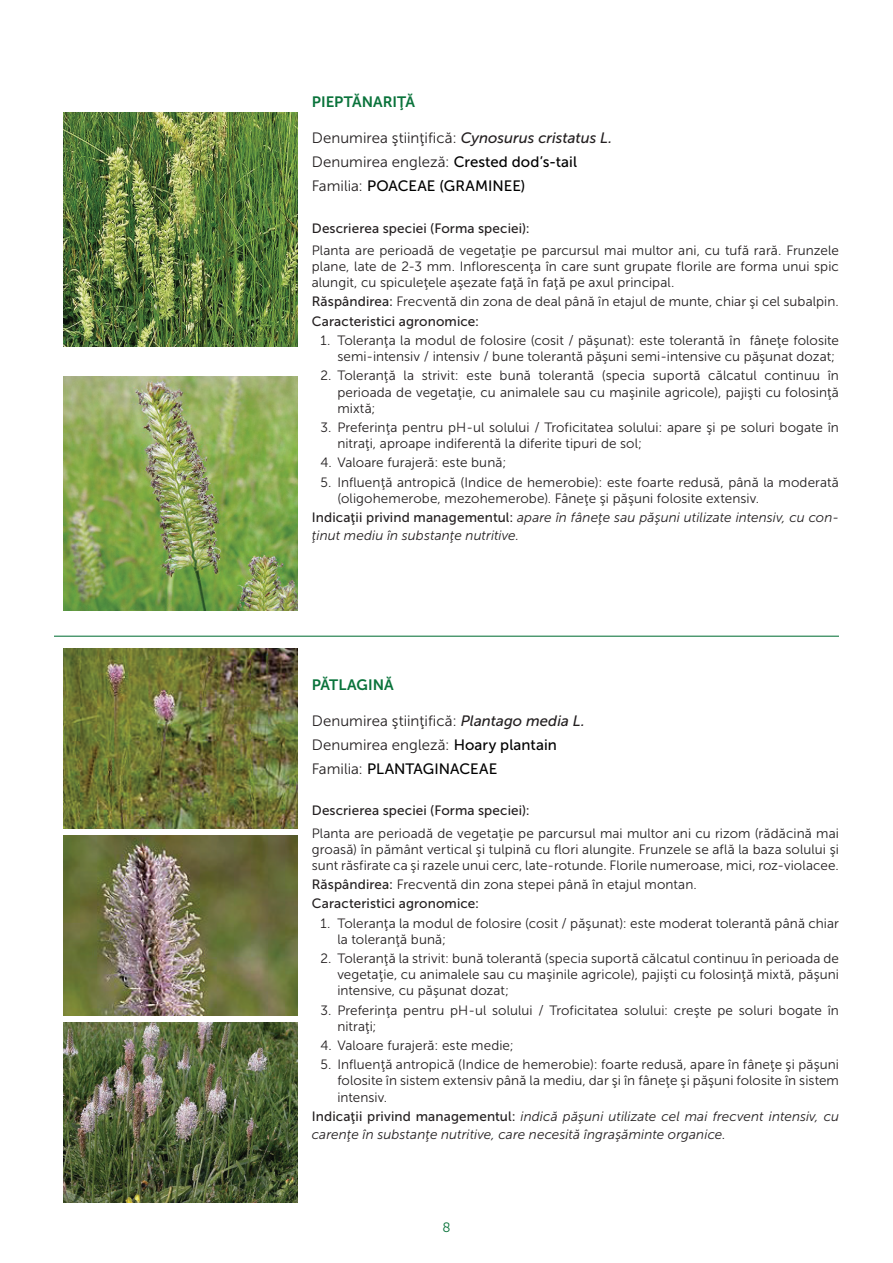
<style>
.page{position:relative;width:893px;height:1263px;background:#fff}
.page>*{position:absolute;margin:0;border:0;box-sizing:border-box;transform-origin:0 0}
.Flower_Desc_Body{font:15px "Museo Sans 300";letter-spacing:.005em;color:#231f20}
.Flower_Desc_Body-2{font:15px "Museo Sans 500";letter-spacing:.005em;color:#000}
.Flower_Title{font:15px "Museo Sans 700";color:#0a733b}
.Flower_Desc_Body-3{font:13.5px/16.2px "Museo Sans 300";letter-spacing:.005em;color:#231f20;text-align:justify}
.Flower_Desc_Title{font:italic 13.5px/18px "Museo Sans 300";letter-spacing:.005em;color:#231f20}
.Flower_Desc_Title-2{font:13.5px "Museo Sans 300";letter-spacing:.005em;color:#231f20}
.Flower_Desc_Title-3{font:13.5px "Museo Sans 500";letter-spacing:.01em;color:#231f20}
.t1{font:13.5px "Museo Sans 300";color:#0a733b}
.s1{font-family:"Museo Sans 500";font-style:italic}
.s2{font-family:"Museo Sans 500";color:#000}
.s3{font-family:"Museo Sans 300";color:#231f20}
.s4{font-family:"Museo Sans 500"}
.s5{font-family:"Museo Sans 500";font-style:normal}
</style>
<div class="page">
<hr style="left:54px;top:636px;width:785px;height:1px;background:#0a733b">
<img style="left:64px;top:112px;width:234px;height:234px">
<img style="left:64px;top:376px;width:234px;height:234px">
<img style="left:64px;top:648px;width:234px;height:180px">
<img style="left:64px;top:836px;width:234px;height:180px">
<img style="left:64px;top:1023px;width:234px;height:180px">
<p class="Flower_Title" style="left:312px;top:94px;width:105px">PIEPTĂNARIŢĂ</p>
<p class="Flower_Desc_Body" style="left:312px;top:130px;width:302px">Denumirea ştiinţifică: <span class="s1">Cynosurus cristatus L.</span></p>
<p class="Flower_Desc_Body" style="left:312px;top:154px;width:267px">Denumirea engleză: <span class="s2">Crested dod’s-tail</span></p>
<p class="Flower_Desc_Body-2" style="left:312px;top:178px;width:215px"><span class="s3">Familia:</span> POACEAE (GRAMINEE)</p>
<p class="Flower_Desc_Title-3" style="left:312px;top:221px;width:220px">Descrierea speciei (Forma speciei):</p>
<p class="Flower_Desc_Body-3" style="left:312px;top:242px;width:529px">Planta are perioadă de vegetaţie pe parcursul mai multor ani, cu tufă rară. Frunzele plane, late de 2-3 mm. Inflorescenţa în care sunt grupate florile are forma unui spic alungit, cu spiculeţele aşezate faţă în faţă pe axul principal.</p>
<p class="Flower_Desc_Title-2" style="left:312px;top:295px;width:529px"><span class="s4">Răspândirea:</span> Frecventă din zona de deal până în etajul de munte, chiar şi cel subalpin.</p>
<p class="Flower_Desc_Title-3" style="left:312px;top:314px;width:169px">Caracteristici agronomice:</p>
<p class="Flower_Desc_Body-3" style="left:320px;top:332px;width:520px;text-align:right">1. Toleranţa la modul de folosire (cosit / păşunat): este tolerantă în fâneţe folosite semi-intensiv / intensiv / bune tolerantă păşuni semi-intensive cu păşunat dozat;</p>
<p class="Flower_Desc_Body-3" style="left:337px;top:368px;width:503px;text-indent:-17px">2. Toleranţă la strivit: este bună tolerantă (specia suportă călcatul continuu în perioada de vegetaţie, cu animalele sau cu maşinile agricole), pajişti cu folosinţă mixtă;</p>
<p class="Flower_Desc_Body-3" style="left:337px;top:419px;width:503px;text-indent:-17px">3. Preferinţa pentru pH-ul solului / Troficitatea solului: apare şi pe soluri bogate în nitraţi, aproape indiferentă la diferite tipuri de sol;</p>
<p class="Flower_Desc_Body-3" style="left:320px;top:455px;width:187px">4. Valoare furajeră: este bună;</p>
<p class="Flower_Desc_Body-3" style="left:337px;top:474px;width:503px;text-indent:-17px">5. Influenţă antropică (Indice de hemerobie): este foarte redusă, până la moderată (oligohemerobe, mezohemerobe). Fâneţe şi păşuni folosite extensiv.</p>
<p class="Flower_Desc_Title" style="left:312px;top:508px;width:529px"><span class="s5">Indicaţii privind managementul:</span> apare în fâneţe sau păşuni utilizate intensiv, cu con&shy;ţinut mediu în substanţe nutritive.</p>
<p class="Flower_Title" style="left:312px;top:676px;width:83px">PĂTLAGINĂ</p>
<p class="Flower_Desc_Body" style="left:312px;top:713px;width:275px">Denumirea ştiinţifică: <span class="s1">Plantago media L.</span></p>
<p class="Flower_Desc_Body" style="left:312px;top:737px;width:246px">Denumirea engleză: <span class="s2">Hoary plantain</span></p>
<p class="Flower_Desc_Body-2" style="left:312px;top:760px;width:187px"><span class="s3">Familia:</span> PLANTAGINACEAE</p>
<p class="Flower_Desc_Title-3" style="left:312px;top:803px;width:220px">Descrierea speciei (Forma speciei):</p>
<p class="Flower_Desc_Body-3" style="left:312px;top:825px;width:529px">Planta are perioadă de vegetaţie pe parcursul mai multor ani cu rizom (rădăcină mai groasă) în pământ vertical şi tulpină cu flori alungite. Frunzele se află la baza solului şi sunt răsfirate ca şi razele unui cerc, late-rotunde. Florile numeroase, mici, roz-violacee.</p>
<p class="Flower_Desc_Title-2" style="left:312px;top:877px;width:387px"><span class="s4">Răspândirea:</span> Frecventă din zona stepei până în etajul montan.</p>
<p class="Flower_Desc_Title-3" style="left:312px;top:896px;width:169px">Caracteristici agronomice:</p>
<p class="Flower_Desc_Body-3" style="left:337px;top:915px;width:503px;text-indent:-17px">1. Toleranţa la modul de folosire (cosit / păşunat): este moderat tolerantă până chiar la toleranţă bună;</p>
<p class="Flower_Desc_Body-3" style="left:337px;top:950px;width:503px;text-indent:-17px">2. Toleranţă la strivit: bună tolerantă (specia suportă călcatul continuu în perioada de vegetaţie, cu animalele sau cu maşinile agricole), pajişti cu folosinţă mixtă, păşuni intensive, cu păşunat dozat;</p>
<p class="Flower_Desc_Body-3" style="left:337px;top:1002px;width:503px;text-indent:-17px">3. Preferinţa pentru pH-ul solului / Troficitatea solului: creşte pe soluri bogate în nitraţi;</p>
<p class="Flower_Desc_Body-3" style="left:320px;top:1037px;width:195px">4. Valoare furajeră: este medie;</p>
<p class="Flower_Desc_Body-3" style="left:337px;top:1056px;width:503px;text-indent:-17px">5. Influenţă antropică (Indice de hemerobie): foarte redusă, apare în fâneţe şi păşuni folosite în sistem extensiv până la mediu, dar şi în fâneţe şi păşuni folosite în sistem intensiv.</p>
<p class="Flower_Desc_Title" style="left:312px;top:1107px;width:529px"><span class="s5">Indicaţii privind managementul:</span> indică păşuni utilizate cel mai frecvent intensiv, cu carenţe în substanţe nutritive, care necesită îngraşăminte organice.</p>
<p class="t1" style="left:442px;top:1220px;width:10px">8</p>
</div>
